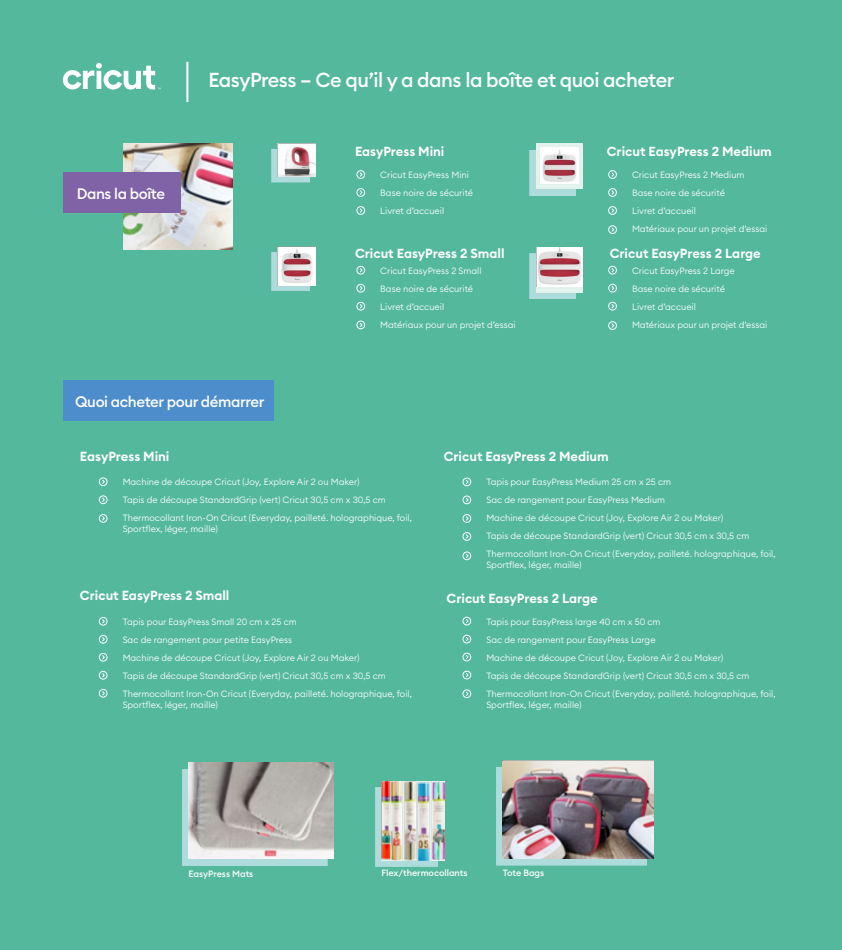
<style>
.page{position:relative;width:842px;height:950px;background:#53b89c}
.page>*{position:absolute;margin:0;border:0;box-sizing:border-box;transform-origin:0 0}
.t1{font:500 20px "Euclid Circular B";letter-spacing:-.025em;color:#fff}
.t2{font:500 15px "Euclid Circular B";letter-spacing:-.025em;color:#fff}
.t3{font:600 13px "Euclid Circular B";color:#fff}
.t4{font:300 9px/18px "Euclid Circular B";color:#fff}
.t5{font:500 9px "Euclid Circular B";letter-spacing:-.005em;color:#fff}
</style>
<div class="page">
<svg style="left:63px;top:63px;width:98px;height:27px"></svg>
<hr style="left:186px;top:62px;width:2px;height:40px;background:#fff">
<img style="left:123px;top:143px;width:110px;height:106px">
<div style="left:357px;top:170px;width:8px;height:9px;border:1px solid #fff;border-radius:50%"></div>
<svg style="left:611px;top:172px;width:4px;height:5px"></svg>
<div style="left:608px;top:170px;width:9px;height:9px;border:1px solid #fff;border-radius:50%"></div>
<div style="left:357px;top:266px;width:8px;height:8px;border:1px solid #fff;border-radius:50%"></div>
<div style="left:608px;top:266px;width:9px;height:8px;border:1px solid #fff;border-radius:50%"></div>
<div style="left:357px;top:188px;width:8px;height:9px;border:1px solid #fff;border-radius:50%"></div>
<svg style="left:611px;top:190px;width:4px;height:5px"></svg>
<div style="left:608px;top:188px;width:9px;height:9px;border:1px solid #fff;border-radius:50%"></div>
<div style="left:357px;top:284px;width:8px;height:8px;border:1px solid #fff;border-radius:50%"></div>
<div style="left:608px;top:284px;width:9px;height:8px;border:1px solid #fff;border-radius:50%"></div>
<div style="left:357px;top:206px;width:8px;height:9px;border:1px solid #fff;border-radius:50%"></div>
<svg style="left:611px;top:208px;width:4px;height:5px"></svg>
<div style="left:608px;top:206px;width:9px;height:9px;border:1px solid #fff;border-radius:50%"></div>
<svg style="left:611px;top:227px;width:4px;height:5px"></svg>
<div style="left:608px;top:225px;width:9px;height:9px;border:1px solid #fff;border-radius:50%"></div>
<div style="left:357px;top:302px;width:8px;height:8px;border:1px solid #fff;border-radius:50%"></div>
<div style="left:357px;top:321px;width:8px;height:8px;border:1px solid #fff;border-radius:50%"></div>
<div style="left:608px;top:302px;width:9px;height:8px;border:1px solid #fff;border-radius:50%"></div>
<svg style="left:611px;top:323px;width:4px;height:5px"></svg>
<div style="left:608px;top:321px;width:9px;height:9px;border:1px solid #fff;border-radius:50%"></div>
<div style="left:271px;top:149px;width:39px;height:33px;background:#aedbdc"></div>
<img style="left:277px;top:143px;width:39px;height:34px">
<div style="left:271px;top:252px;width:39px;height:39px;background:#aedbdc"></div>
<img style="left:277px;top:247px;width:39px;height:38px">
<div style="left:530px;top:253px;width:46px;height:46px;background:#aedbdc"></div>
<div style="left:536px;top:247px;width:46px;height:46px;background:linear-gradient(to right,#e4f2ed,#e4f2ed)"></div>
<img style="left:536px;top:247px;width:46px;height:39px">
<div style="left:530px;top:150px;width:46px;height:45px;background:#aedbdc"></div>
<div style="left:536px;top:143px;width:46px;height:46px;background:#e4f2ed"></div>
<img style="left:540px;top:147px;width:39px;height:36px">
<svg style="left:496px;top:767px;width:151px;height:98px;background:#acd1d1"></svg>
<img style="left:503px;top:760px;width:150px;height:98px">
<div style="left:375px;top:787px;width:63px;height:80px;background:#aedbdc"></div>
<img style="left:381px;top:782px;width:63px;height:78px">
<div style="left:182px;top:769px;width:145px;height:96px;background:#aedbdc"></div>
<img style="left:189px;top:763px;width:145px;height:96px">
<div style="left:99px;top:617px;width:8px;height:8px;border:1px solid #fff;border-radius:50%"></div>
<div style="left:463px;top:617px;width:8px;height:8px;border:1px solid #fff;border-radius:50%"></div>
<div style="left:99px;top:477px;width:8px;height:9px;border:1px solid #fff;border-radius:50%"></div>
<div style="left:463px;top:477px;width:8px;height:9px;border:1px solid #fff;border-radius:50%"></div>
<div style="left:463px;top:514px;width:8px;height:8px;border:1px solid #fff;border-radius:50%"></div>
<div style="left:99px;top:635px;width:8px;height:8px;border:1px solid #fff;border-radius:50%"></div>
<div style="left:463px;top:635px;width:8px;height:8px;border:1px solid #fff;border-radius:50%"></div>
<div style="left:99px;top:495px;width:8px;height:9px;border:1px solid #fff;border-radius:50%"></div>
<div style="left:99px;top:514px;width:8px;height:8px;border:1px solid #fff;border-radius:50%"></div>
<div style="left:463px;top:495px;width:8px;height:9px;border:1px solid #fff;border-radius:50%"></div>
<div style="left:463px;top:532px;width:8px;height:8px;border:1px solid #fff;border-radius:50%"></div>
<div style="left:463px;top:551px;width:8px;height:9px;border:1px solid #fff;border-radius:50%"></div>
<div style="left:99px;top:653px;width:8px;height:8px;border:1px solid #fff;border-radius:50%"></div>
<div style="left:463px;top:653px;width:8px;height:8px;border:1px solid #fff;border-radius:50%"></div>
<div style="left:99px;top:671px;width:8px;height:8px;border:1px solid #fff;border-radius:50%"></div>
<div style="left:463px;top:671px;width:8px;height:8px;border:1px solid #fff;border-radius:50%"></div>
<div style="left:463px;top:689px;width:8px;height:9px;border:1px solid #fff;border-radius:50%"></div>
<div style="left:99px;top:689px;width:8px;height:8px;border:1px solid #fff;border-radius:50%"></div>
<div style="left:63px;top:172px;width:118px;height:40px;background:#8062a7"></div>
<div style="left:63px;top:380px;width:210px;height:40px;background:#4e8dcb"></div>
<h1 class="t1" style="left:208px;top:67px;width:467px">EasyPress – Ce qu’il y a dans la boîte et quoi acheter</h1>
<h2 class="t2" style="left:77px;top:184px;width:90px">Dans la boîte</h2>
<h2 class="t2" style="left:75px;top:392px;width:191px">Quoi acheter pour démarrer</h2>
<h3 class="t3" style="left:80px;top:448px;width:91px">EasyPress Mini</h3>
<h3 class="t3" style="left:355px;top:143px;width:91px">EasyPress Mini</h3>
<h3 class="t3" style="left:607px;top:143px;width:167px">Cricut EasyPress 2 Medium</h3>
<p class="t4" style="left:380px;top:166px;width:94px">Cricut EasyPress Mini<br>Base noire de sécurité<br>Livret d’accueil</p>
<p class="t4" style="left:632px;top:166px;width:137px">Cricut EasyPress 2 Medium<br>Base noire de sécurité<br>Livret d’accueil<br>Matériaux pour un projet d’essai</p>
<p class="t4" style="left:380px;top:261px;width:137px">Cricut EasyPress 2 Small<br>Base noire de sécurité<br>Livret d’accueil<br>Matériaux pour un projet d’essai</p>
<p class="t4" style="left:632px;top:261px;width:137px">Cricut EasyPress 2 Large<br>Base noire de sécurité<br>Livret d’accueil<br>Matériaux pour un projet d’essai</p>
<h3 class="t3" style="left:355px;top:245px;width:151px">Cricut EasyPress 2 Small</h3>
<h3 class="t3" style="left:610px;top:244px;width:153px">Cricut EasyPress 2 Large</h3>
<h3 class="t3" style="left:444px;top:448px;width:167px">Cricut EasyPress 2 Medium</h3>
<p class="t4" style="left:123px;top:473px;width:291px">Machine de découpe Cricut (Joy, Explore Air 2 ou Maker)<br>Tapis de découpe StandardGrip (vert) Cricut 30,5 cm x 30,5 cm<br>Thermocollant Iron-On Cricut (Everyday, pailleté. holographique, foil,</p>
<p class="t4" style="left:123px;top:520px;width:97px">Sportflex, léger, maille)</p>
<p class="t4" style="left:486px;top:473px;width:291px">Tapis pour EasyPress Medium 25 cm x 25 cm<br>Sac de rangement pour EasyPress Medium<br>Machine de découpe Cricut (Joy, Explore Air 2 ou Maker)<br>Tapis de découpe StandardGrip (vert) Cricut 30,5 cm x 30,5 cm Thermocollant Iron-On Cricut (Everyday, pailleté. holographique, foil,</p>
<p class="t4" style="left:486px;top:556px;width:97px">Sportflex, léger, maille)</p>
<h3 class="t3" style="left:80px;top:587px;width:151px">Cricut EasyPress 2 Small</h3>
<h3 class="t3" style="left:447px;top:590px;width:153px">Cricut EasyPress 2 Large</h3>
<p class="t4" style="left:123px;top:612px;width:291px">Tapis pour EasyPress Small 20 cm x 25 cm<br>Sac de rangement pour petite EasyPress<br>Machine de découpe Cricut (Joy, Explore Air 2 ou Maker)<br>Tapis de découpe StandardGrip (vert) Cricut 30,5 cm x 30,5 cm Thermocollant Iron-On Cricut (Everyday, pailleté. holographique, foil,</p>
<p class="t4" style="left:123px;top:695px;width:97px">Sportflex, léger, maille)</p>
<p class="t4" style="left:486px;top:612px;width:291px">Tapis pour EasyPress large 40 cm x 50 cm<br>Sac de rangement pour EasyPress Large<br>Machine de découpe Cricut (Joy, Explore Air 2 ou Maker)<br>Tapis de découpe StandardGrip (vert) Cricut 30,5 cm x 30,5 cm Thermocollant Iron-On Cricut (Everyday, pailleté. holographique, foil,</p>
<p class="t4" style="left:486px;top:695px;width:97px">Sportflex, léger, maille)</p>
<p class="t5" style="left:189px;top:867px;width:66px">EasyPress Mats</p>
<p class="t5" style="left:381px;top:867px;width:88px">Flex/thermocollants</p>
<p class="t5" style="left:503px;top:867px;width:43px">Tote Bags</p>
</div>
